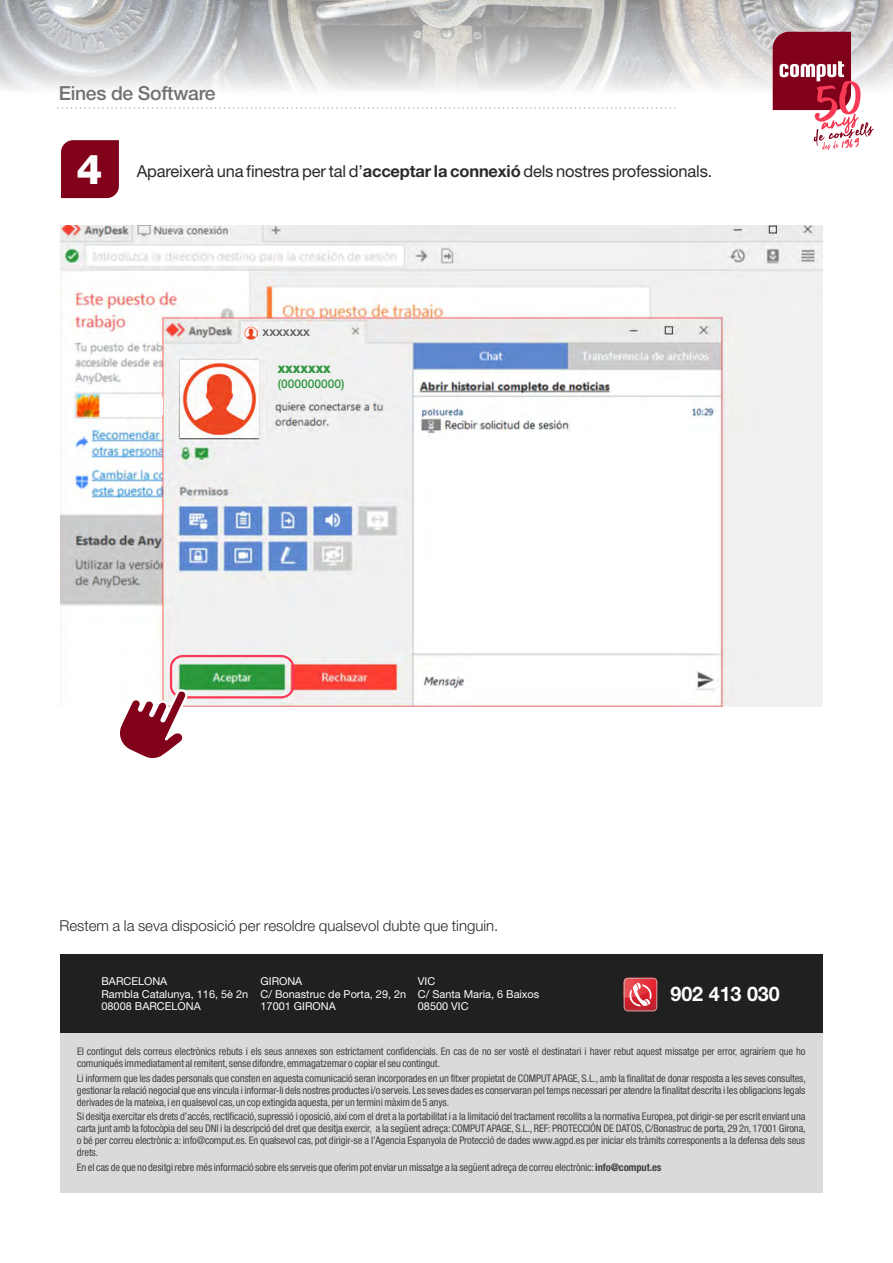
<style>
.page{position:relative;width:893px;height:1263px;background:#fff}
.page>*{position:absolute;margin:0;border:0;box-sizing:border-box;transform-origin:0 0}
.t1{font:800 41.25px "Helvetica Neue LT Std";color:#fefefe}
.t2{font:700 20.25px "Helvetica Neue LT Std";color:#fefefe}
.t3{font:500 19.35px "Helvetica Neue LT Std";letter-spacing:-.015em;color:#727271}
.t4{font:16.5px "Helvetica Neue LT Std";letter-spacing:-.01em;color:#2b2a29}
.t5{font:300 15px "Helvetica Neue LT Std";color:#2b2a29}
.t6{font:800 14.1px "Helvetica Neue LT Std";color:#2e973e}
.t7{font:500 12.6px "Helvetica Neue LT Std";color:#5b5b5b}
.t8{font:500 12px "Helvetica Neue LT Std";color:#2e973e}
.t9{font:10.95px/12.8px "Helvetica Neue LT Std";color:#fefefe}
.t10{font:condensed 10.5px/12px "Helvetica Neue LT Std";letter-spacing:-.01em;color:#434242;text-align:justify}
.s1{font-weight:700}
</style>
<div class="page">
<img style="left:0;top:0;width:893px;height:334px">
<svg style="left:57px;top:107px;width:618px;height:2px"></svg>
<svg style="left:773px;top:32px;width:101px;height:118px"></svg>
<div style="left:61px;top:140px;width:58px;height:58px;background:#81001a"></div>
<div style="left:60px;top:954px;width:762px;height:78px;background:#202020"></div>
<div style="left:60px;top:1032px;width:762px;height:160px;background:#d9dada"></div>
<svg style="left:624px;top:978px;width:33px;height:33px"></svg>
<img style="left:60px;top:225px;width:762px;height:481px">
<div style="left:272px;top:360px;width:79px;height:34px;background:#f0f0f0"></div>
<div style="left:243px;top:325px;width:71px;height:15px;background:#f0f0f0"></div>
<div style="left:102px;top:398px;width:61px;height:16px;background:#fff"></div>
<img style="left:181px;top:360px;width:77px;height:78px">
<img style="left:244px;top:326px;width:14px;height:14px">
<div style="left:170px;top:655px;width:124px;height:43px;border:2px solid #f83a56;border-radius:12px"></div>
<svg style="left:116px;top:689px;width:73px;height:69px"></svg>
<h3 class="t3" style="left:59px;top:86px;width:158px">Eines de Software</h3>
<h1 class="t1" style="left:77px;top:155px;width:28px">4</h1>
<h3 class="t4" style="left:137px;top:165px;width:577px">Apareixerà una finestra per tal d’<span class="s1">acceptar la connexió</span> dels nostres professionals.</h3>
<p class="t7" style="left:263px;top:327px;width:49px">xxxxxxx</p>
<h3 class="t6" style="left:278px;top:363px;width:55px">xxxxxxx</h3>
<p class="t8" style="left:278px;top:379px;width:68px">(000000000)</p>
<h3 class="t5" style="left:59px;top:920px;width:441px">Restem a la seva disposició per resoldre qualsevol dubte que tinguin.</h3>
<p class="t9" style="left:101px;top:976px;width:148px">BARCELONA<br>Rambla Catalunya, 116, 5è 2n<br>08008 BARCELONA</p>
<p class="t9" style="left:261px;top:976px;width:147px">GIRONA<br>C/ Bonastruc de Porta, 29, 2n<br>17001 GIRONA</p>
<p class="t9" style="left:418px;top:976px;width:123px">VIC<br>C/ Santa Maria, 6 Baixos<br>08500 VIC</p>
<h2 class="t2" style="left:670px;top:986px;width:111px">902 413 030</h2>
<p class="t10" style="left:77px;top:1047px;width:730px">El contingut dels correus electrònics rebuts i els seus annexes son estrictament confidencials. En cas de no ser vostè el destinatari i haver rebut aquest missatge per error, agrairíem que ho comuniqués immediatament al remitent, sense difondre, emmagatzemar o copiar el seu contingut.</p>
<p class="t10" style="left:77px;top:1073px;width:730px">Li informem que les dades personals que consten en aquesta comunicació seran incorporades en un fitxer propietat de COMPUT APAGE, S.L., amb la finalitat de donar resposta a les seves consultes, gestionar la relació negocial que ens vincula i informar-li dels nostres productes i/o serveis. Les seves dades es conservaran pel temps necessari per atendre la finalitat descrita i les obligacions legals derivades de la mateixa, i en qualsevol cas, un cop extingida aquesta, per un termini màxim de 5 anys.</p>
<p class="t10" style="left:77px;top:1112px;width:730px">Si desitja exercitar els drets d’accés, rectificació, supressió i oposició, així com el dret a la portabilitat i a la limitació del tractament recollits a la normativa Europea, pot dirigir-se per escrit enviant una carta junt amb la fotocòpia del seu DNI i la descripció del dret que desitja exercir, a la següent adreça: COMPUT APAGE, S.L., REF: PROTECCIÓN DE DATOS, C/Bonastruc de porta, 29 2n, 17001 Girona, o bé per correu electrònic a: info@comput.es. En qualsevol cas, pot dirigir-se a l’Agencia Espanyola de Protecció de dades www.agpd.es per iniciar els tràmits corresponents a la defensa dels seus drets.</p>
<p class="t10" style="left:77px;top:1163px;width:586px">En el cas de que no desitgi rebre més informació sobre els serveis que oferim pot enviar un missatge a la següent adreça de correu electrònic: <span class="s1">info@comput.es</span></p>
</div>
